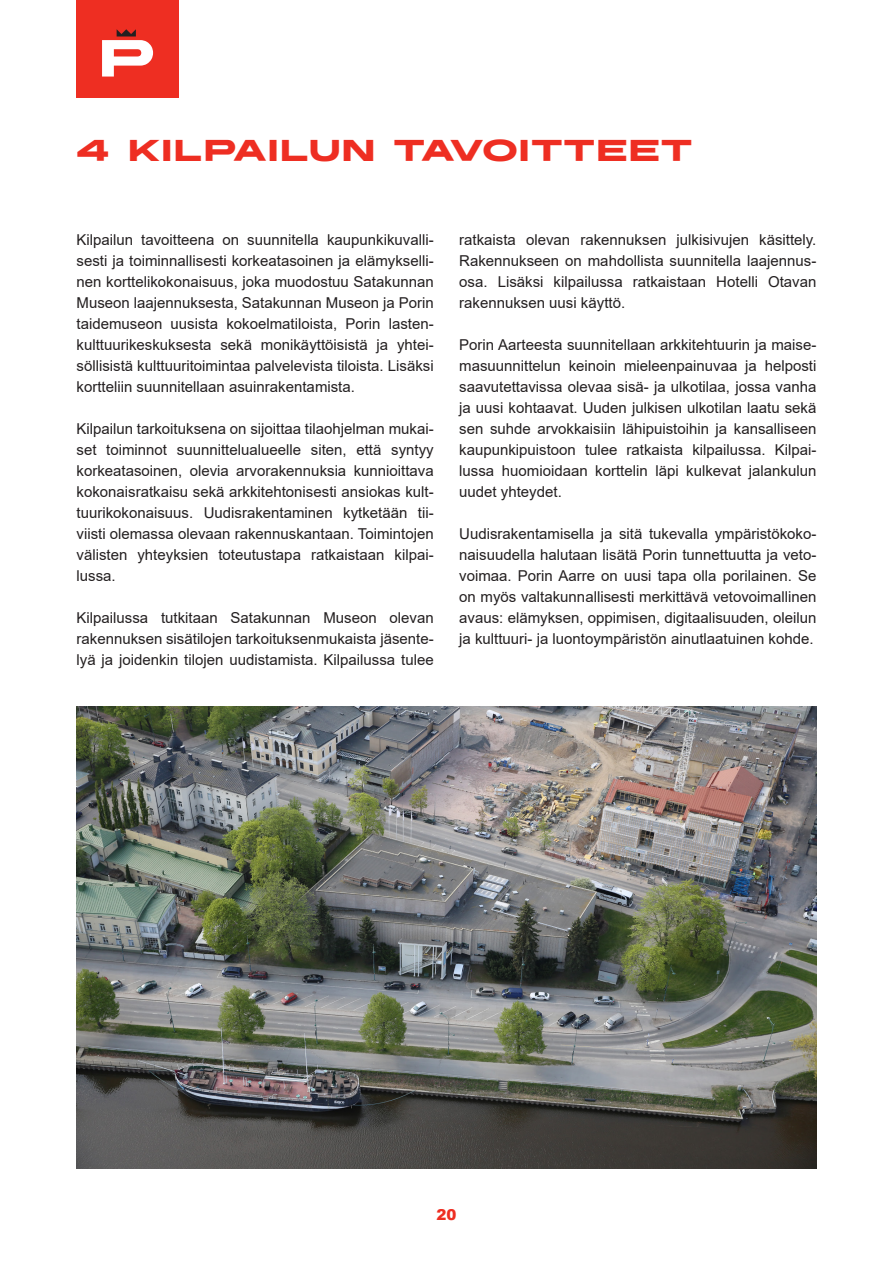
<style>
.page{position:relative;width:893px;height:1263px;background:#fff}
.page>*{position:absolute;margin:0;border:0;box-sizing:border-box;transform-origin:0 0}
.t1{font:700 30px "PORI Sans";color:#ee2e22}
.t2{font:15px/21px "Arial";color:#231f20;text-align:justify}
.t3{font:900 15px "Arial";color:#ee2e22}
</style>
<div class="page">
<div style="left:77px;top:0;width:102px;height:98px;background:#ee2e22"></div>
<svg style="left:102px;top:29px;width:51px;height:48px"></svg>
<img style="left:77px;top:707px;width:739px;height:462px">
<h1 class="t1" style="left:77px;top:131px;width:618px">4 KILPAILUN TAVOITTEET</h1>
<p class="t2" style="left:77px;top:229px;width:359px">Kilpailun tavoitteena on suunnitella kaupunkikuvalli&shy;sesti ja toiminnallisesti korkeatasoinen ja elämykselli&shy;nen korttelikokonaisuus, joka muodostuu Satakunnan Museon laajennuksesta, Satakunnan Museon ja Porin taidemuseon uusista kokoelmatiloista, Porin lasten&shy;kulttuurikeskuksesta sekä monikäyttöisistä ja yhtei&shy;söllisistä kulttuuritoimintaa palvelevista tiloista. Lisäksi kortteliin suunnitellaan asuinrakentamista.</p>
<p class="t2" style="left:77px;top:418px;width:359px">Kilpailun tarkoituksena on sijoittaa tilaohjelman mukai&shy;set toiminnot suunnittelualueelle siten, että syntyy korkeatasoinen, olevia arvorakennuksia kunnioittava kokonaisratkaisu sekä arkkitehtonisesti ansiokas kult&shy;tuurikokonaisuus. Uudisrakentaminen kytketään tii&shy;viisti olemassa olevaan rakennuskantaan. Toimintojen välisten yhteyksien toteutustapa ratkaistaan kilpai&shy;lussa.</p>
<p class="t2" style="left:77px;top:607px;width:359px">Kilpailussa tutkitaan Satakunnan Museon olevan rakennuksen sisätilojen tarkoituksenmukaista jäsente&shy;lyä ja joidenkin tilojen uudistamista. Kilpailussa tulee</p>
<p class="t2" style="left:459px;top:229px;width:359px">ratkaista olevan rakennuksen julkisivujen käsittely.<br>Rakennukseen on mahdollista suunnitella laajennus&shy;osa. Lisäksi kilpailussa ratkaistaan Hotelli Otavan rakennuksen uusi käyttö.</p>
<p class="t2" style="left:459px;top:334px;width:359px">Porin Aarteesta suunnitellaan arkkitehtuurin ja maise&shy;masuunnittelun keinoin mieleenpainuvaa ja helposti saavutettavissa olevaa sisä- ja ulkotilaa, jossa vanha ja uusi kohtaavat. Uuden julkisen ulkotilan laatu sekä sen suhde arvokkaisiin lähipuistoihin ja kansalliseen kaupunkipuistoon tulee ratkaista kilpailussa. Kilpai&shy;lussa huomioidaan korttelin läpi kulkevat jalankulun uudet yhteydet.</p>
<p class="t2" style="left:459px;top:523px;width:359px">Uudisrakentamisella ja sitä tukevalla ympäristökoko&shy;naisuudella halutaan lisätä Porin tunnettuutta ja veto&shy;voimaa. Porin Aarre on uusi tapa olla porilainen. Se on myös valtakunnallisesti merkittävä vetovoimallinen avaus: elämyksen, oppimisen, digitaalisuuden, oleilun ja kulttuuri- ja luontoympäristön ainutlaatuinen kohde.</p>
<p class="t3" style="left:436px;top:1204px;width:22px">20</p>
</div>
